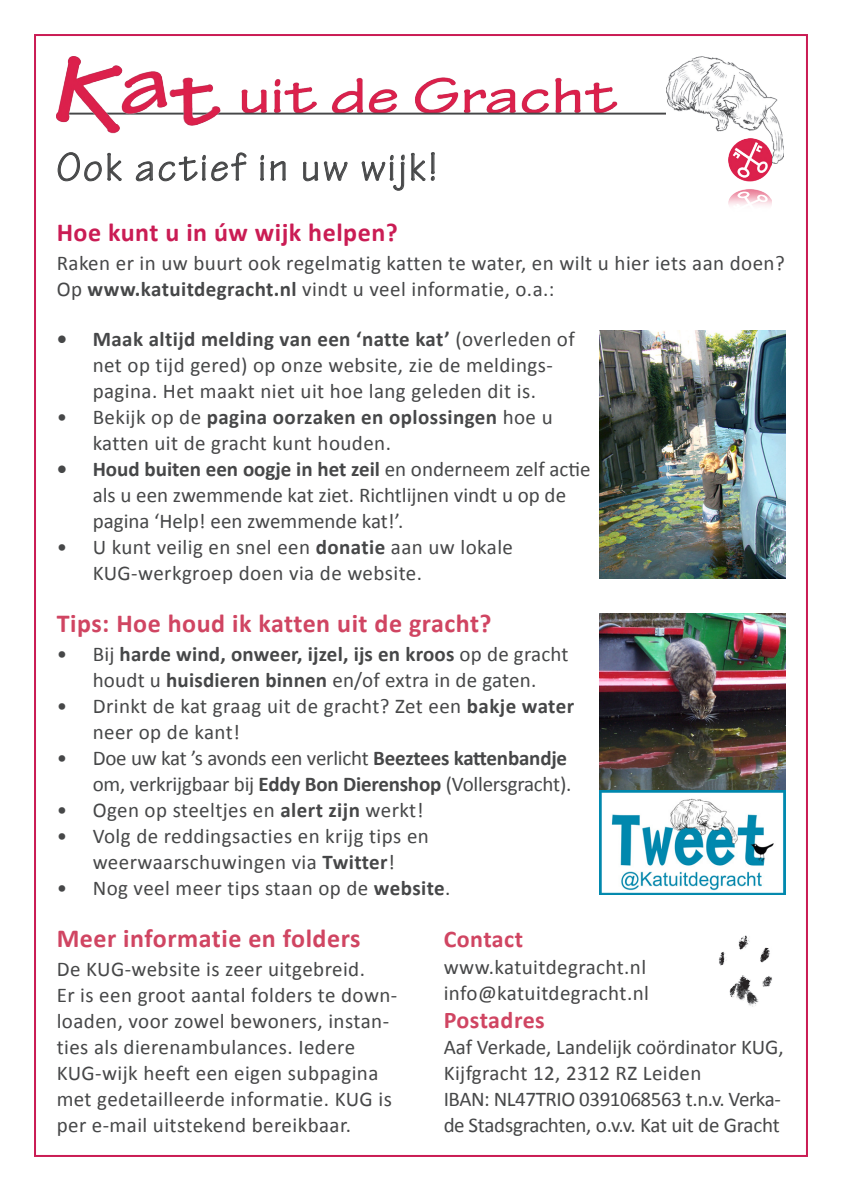
<style>
.page{position:relative;width:842px;height:1191px;background:#fff}
.page>*{position:absolute;margin:0;border:0;box-sizing:border-box;transform-origin:0 0}
.t1{font:40.6px "Tekton Pro";letter-spacing:.07em;color:#464748}
.Kopje{font:700 26px "Calibri";letter-spacing:.02em;color:#d04562}
.Kopje-2{font:700 26px "Calibri";letter-spacing:.02em;color:#ca1c54}
.Kopje-3{font:700 24px "Calibri";letter-spacing:.02em;color:#d04562}
.t2{font:21px/26px "Calibri";letter-spacing:.02em;color:#464748}
.t3{font:21px/26px "Calibri";color:#464748}
.t4{font:21px/26px "Calibri";letter-spacing:-.01em;color:#464748;text-align:right}
.t5{font:700 21px/26px "Calibri";letter-spacing:.01em;color:#464748;text-align:center}
.t6{font:21px/26px "Calibri";letter-spacing:-.02em;color:#464748}
.s1{font-weight:700}
.s2{font-weight:400}
</style>
<div class="page">
<img style="left:599px;top:330px;width:186px;height:249px">
<img style="left:718px;top:935px;width:54px;height:72px">
<img style="left:599px;top:614px;width:187px;height:280px">
<svg style="left:58px;top:152px;width:64px;height:29px"></svg>
<svg style="left:136px;top:161px;width:17px;height:20px"></svg>
<svg style="left:159px;top:152px;width:87px;height:29px"></svg>
<svg style="left:260px;top:155px;width:4px;height:26px"></svg>
<svg style="left:270px;top:161px;width:16px;height:20px"></svg>
<svg style="left:303px;top:162px;width:15px;height:19px"></svg>
<svg style="left:324px;top:161px;width:23px;height:20px"></svg>
<svg style="left:362px;top:155px;width:43px;height:36px"></svg>
<svg style="left:411px;top:153px;width:14px;height:28px"></svg>
<svg style="left:431px;top:152px;width:4px;height:29px"></svg>
<img style="left:227px;top:77px;width:396px;height:36px">
<hr style="left:62px;top:113px;width:648px;height:2px;background:#464748">
<img style="left:667px;top:56px;width:117px;height:107px">
<img style="left:728px;top:139px;width:43px;height:67px">
<img style="left:57px;top:57px;width:170px;height:77px">
<p class="t1" style="left:57px;top:144px;width:382px">Ook actief in uw wijk!</p>
<p class="Kopje-2" style="left:57px;top:216px;width:343px">Hoe kunt u in úw wijk helpen?</p>
<p class="t2" style="left:57px;top:250px;width:730px">Raken er in uw buurt ook regelmatig katten te water, en wilt u hier iets aan doen?<br>Op <span class="s1">www.katuitdegracht.nl</span> vindt u veel informatie, o.a.:</p>
<p class="t2" style="left:93px;top:326px;width:484px;text-indent:-36px"><span class="s1">• Maak altijd melding van een ‘natte kat’</span> (overleden of net op tijd gered) op onze website, zie de meldings&shy;pagina. Het maakt niet uit hoe lang geleden dit is.</p>
<p class="t2" style="left:93px;top:404px;width:461px;text-indent:-36px">• Bekijk op de <span class="s1">pagina oorzaken en oplossingen</span> hoe u katten uit de gracht kunt houden.</p>
<p class="t3" style="left:93px;top:456px;width:499px;text-indent:-36px"><span class="s1">• Houd buiten een oogje in het zeil</span> en onderneem zelf actie als u een zwemmende kat ziet. Richtlijnen vindt u op de pagina ‘Help! een zwemmende kat!’.</p>
<p class="t2" style="left:93px;top:534px;width:422px;text-indent:-36px">• U kunt veilig en snel een <span class="s1">donatie</span> aan uw lokale<br>KUG-werkgroep doen via de website.</p>
<p class="Kopje" style="left:57px;top:607px;width:436px">Tips: Hoe houd ik katten uit de gracht?</p>
<p class="t5" style="left:57px;top:639px;width:513px"><span class="s2">• Bij</span> harde wind, onweer, ijzel, ijs en kroos <span class="s2">op de gracht houdt u</span> huisdieren binnen <span class="s2">en/of extra in de gaten.</span></p>
<p class="t2" style="left:93px;top:692px;width:483px;text-indent:-36px">• Drinkt de kat graag uit de gracht? Zet een <span class="s1">bakje water </span>neer op de kant!</p>
<p class="t4" style="left:57px;top:744px;width:516px">• Doe uw kat ’s avonds een verlicht <span class="s1">Beeztees kattenbandje </span>om, verkrijgbaar bij <span class="s1">Eddy Bon Dierenshop</span> (Vollersgracht).</p>
<p class="t2" style="left:57px;top:796px;width:368px">• Ogen op steeltjes en <span class="s1">alert zijn</span> werkt!</p>
<p class="t2" style="left:57px;top:822px;width:374px;text-align:center">• Volg de reddingsacties en krijg tips en weerwaarschuwingen via <span class="s1">Twitter</span>!</p>
<p class="t2" style="left:57px;top:874px;width:395px">• Nog veel meer tips staan op de <span class="s1">website</span>.</p>
<p class="Kopje" style="left:57px;top:922px;width:305px">Meer informatie en folders</p>
<p class="t2" style="left:57px;top:956px;width:310px">De KUG-website is zeer uitgebreid.</p>
<p class="t2" style="left:57px;top:982px;width:342px">Er is een groot aantal folders te down&shy;loaden, voor zowel bewoners, instan&shy;ties als dierenambulances. Iedere KUG-wijk heeft een eigen subpagina met gedetailleerde informatie. KUG is per e-mail uitstekend bereikbaar.</p>
<p class="Kopje-3" style="left:444px;top:924px;width:81px">Contact</p>
<p class="t2" style="left:444px;top:954px;width:204px">www.katuitdegracht.nl</p>
<p class="t2" style="left:444px;top:980px;width:207px">info@katuitdegracht.nl</p>
<p class="Kopje-3" style="left:444px;top:1005px;width:103px">Postadres</p>
<p class="t3" style="left:444px;top:1034px;width:342px">Aaf Verkade, Landelijk coördinator KUG,</p>
<p class="t2" style="left:444px;top:1060px;width:259px">Kijfgracht 12, 2312 RZ Leiden</p>
<p class="t6" style="left:444px;top:1086px;width:339px">IBAN: NL47TRIO 0391068563 t.n.v. Verka&shy;de Stadsgrachten, o.v.v. Kat uit de Gracht</p>
</div>
